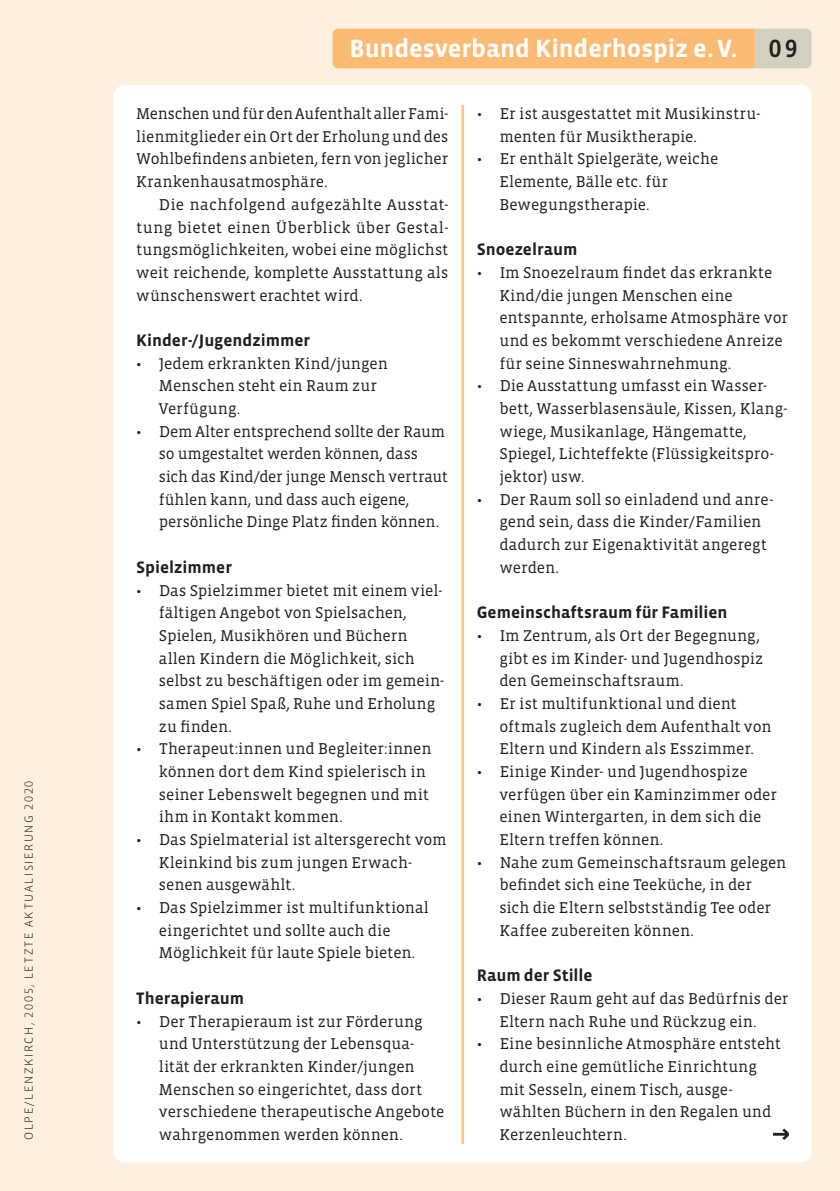
<style>
.page{position:relative;width:840px;height:1191px;background:#fff}
.page>*{position:absolute;margin:0;border:0;box-sizing:border-box;transform-origin:0 0}
.t1{font:700 25.6px "Vista Sans OT";letter-spacing:-.005em;color:#fff}
.t2{font:700 17px "Vista Sans OT";color:#231f20}
.t3{font:16px/22.6px "Vista Slab OT";color:#231f20}
.t4{font:300 12px "Vista Sans OT";letter-spacing:.135em;color:#231f20}
.s1{font-weight:500;color:#231f20}
</style>
<div class="page">
<div style="left:0;top:0;width:839px;height:1191px;background:#fef0de"></div>
<svg style="left:332px;top:29px;width:479px;height:39px;background:#f7bd7d"></svg>
<div style="left:113px;top:85px;width:698px;height:1077px;background:#fff;border-radius:11px"></div>
<svg style="left:461px;top:105px;width:2px;height:1038px;background:#fccf9e"></svg>
<svg style="left:773px;top:1128px;width:15px;height:12px"></svg>
<p class="t4" style="left:23px;top:1140px;width:361px;rotate:-90deg">OLPE/LENZKIRCH, 2005, LETZTE AKTUALISIERUNG 2020</p>
<h1 class="t1" style="left:349px;top:35px;width:449px">Bundesverband Kinderhospiz e.V. <span class="s1">09</span></h1>
<p class="t3" style="left:136px;top:103px;width:313px;text-align:justify">Menschen und für den Aufenthalt aller Fami&shy;lienmitglieder ein Ort der Erholung und des Wohlbefindens anbieten, fern von jeglicher Krankenhausatmosphäre.</p>
<p class="t3" style="left:136px;top:193px;width:313px;text-align:justify;text-indent:23px">Die nachfolgend aufgezählte Ausstat&shy;tung bietet einen Überblick über Gestal&shy;tungsmöglichkeiten, wobei eine möglichst weit reichende, komplette Ausstattung als wünschenswert erachtet wird.</p>
<p class="t2" style="left:136px;top:331px;width:175px">Kinder-/Jugendzimmer</p>
<p class="t3" style="left:159px;top:352px;width:230px;text-indent:-23px">• Jedem erkrankten Kind/jungen<br>Menschen steht ein Raum zur<br>Verfügung.</p>
<p class="t3" style="left:159px;top:420px;width:290px;text-indent:-23px">• Dem Alter entsprechend sollte der Raum so umgestaltet werden können, dass sich das Kind/der junge Mensch vertraut fühlen kann, und dass auch eigene, persönliche Dinge Platz finden können.</p>
<p class="t2" style="left:136px;top:558px;width:97px">Spielzimmer</p>
<p class="t3" style="left:159px;top:579px;width:287px;text-indent:-23px">• Das Spielzimmer bietet mit einem viel&shy;fältigen Angebot von Spielsachen,<br>Spielen, Musikhören und Büchern allen Kindern die Möglichkeit, sich selbst zu beschäftigen oder im gemein&shy;samen Spiel Spaß, Ruhe und Erholung zu finden.</p>
<p class="t3" style="left:159px;top:738px;width:274px;text-indent:-23px">• Therapeut:innen und Begleiter:innen können dort dem Kind spielerisch in seiner Lebenswelt begegnen und mit ihm in Kontakt kommen.</p>
<p class="t3" style="left:159px;top:828px;width:289px;text-indent:-23px">• Das Spielmaterial ist altersgerecht vom<br>Kleinkind bis zum jungen Erwach&shy;senen ausgewählt.</p>
<p class="t3" style="left:159px;top:896px;width:271px;text-indent:-23px">• Das Spielzimmer ist multifunktional eingerichtet und sollte auch die<br>Möglichkeit für laute Spiele bieten.</p>
<p class="t2" style="left:136px;top:989px;width:109px">Therapieraum</p>
<p class="t3" style="left:159px;top:1010px;width:287px;text-indent:-23px">• Der Therapieraum ist zur Förderung und Unterstützung der Lebensqua&shy;lität der erkrankten Kinder/jungen Menschen so eingerichtet, dass dort verschiedene therapeutische Angebote wahrgenommen werden können.</p>
<p class="t3" style="left:499px;top:103px;width:262px;text-indent:-23px">• Er ist ausgestattet mit Musikinstru&shy;menten für Musiktherapie.</p>
<p class="t3" style="left:499px;top:148px;width:220px;text-indent:-23px">• Er enthält Spielgeräte, weiche<br>Elemente, Bälle etc. für<br>Bewegungstherapie.</p>
<p class="t2" style="left:476px;top:241px;width:102px">Snoezelraum</p>
<p class="t3" style="left:499px;top:261px;width:290px;text-indent:-23px">• Im Snoezelraum findet das erkrankte Kind/die jungen Menschen eine entspannte, erholsame Atmosphäre vor und es bekommt verschiedene Anreize für seine Sinneswahrnehmung.</p>
<p class="t3" style="left:499px;top:375px;width:289px;text-indent:-23px">• Die Ausstattung umfasst ein Wasser&shy;bett, Wasserblasensäule, Kissen, Klang&shy;wiege, Musikanlage, Hängematte, Spiegel, Lichteffekte (Flüssigkeitspro&shy;jektor) usw.</p>
<p class="t3" style="left:499px;top:488px;width:275px;text-indent:-23px">• Der Raum soll so einladend und anre&shy;gend sein, dass die Kinder/Familien dadurch zur Eigenaktivität angeregt werden.</p>
<p class="t2" style="left:476px;top:604px;width:252px">Gemeinschaftsraum für Familien</p>
<p class="t3" style="left:499px;top:624px;width:265px;text-indent:-23px">• Im Zentrum, als Ort der Begegnung, gibt es im Kinder- und Jugendhospiz den Gemeinschaftsraum.</p>
<p class="t3" style="left:499px;top:692px;width:273px;text-indent:-23px">• Er ist multifunktional und dient oftmals zugleich dem Aufenthalt von<br>Eltern und Kindern als Esszimmer.</p>
<p class="t3" style="left:499px;top:760px;width:279px;text-indent:-23px">• Einige Kinder- und Jugendhospize verfügen über ein Kaminzimmer oder einen Wintergarten, in dem sich die<br>Eltern treffen können.</p>
<p class="t3" style="left:499px;top:851px;width:288px;text-indent:-23px">• Nahe zum Gemeinschaftsraum gelegen befindet sich eine Teeküche, in der<br>sich die Eltern selbstständig Tee oder Kaffee zubereiten können.</p>
<p class="t2" style="left:476px;top:966px;width:117px">Raum der Stille</p>
<p class="t3" style="left:476px;top:987px;width:313px;text-align:center">• Dieser Raum geht auf das Bedürfnis der<br>Eltern nach Ruhe und Rückzug ein.</p>
<p class="t3" style="left:499px;top:1032px;width:283px;text-indent:-23px">• Eine besinnliche Atmosphäre entsteht durch eine gemütliche Einrichtung mit Sesseln, einem Tisch, ausge&shy;wählten Büchern in den Regalen und<br>Kerzenleuchtern.</p>
</div>
